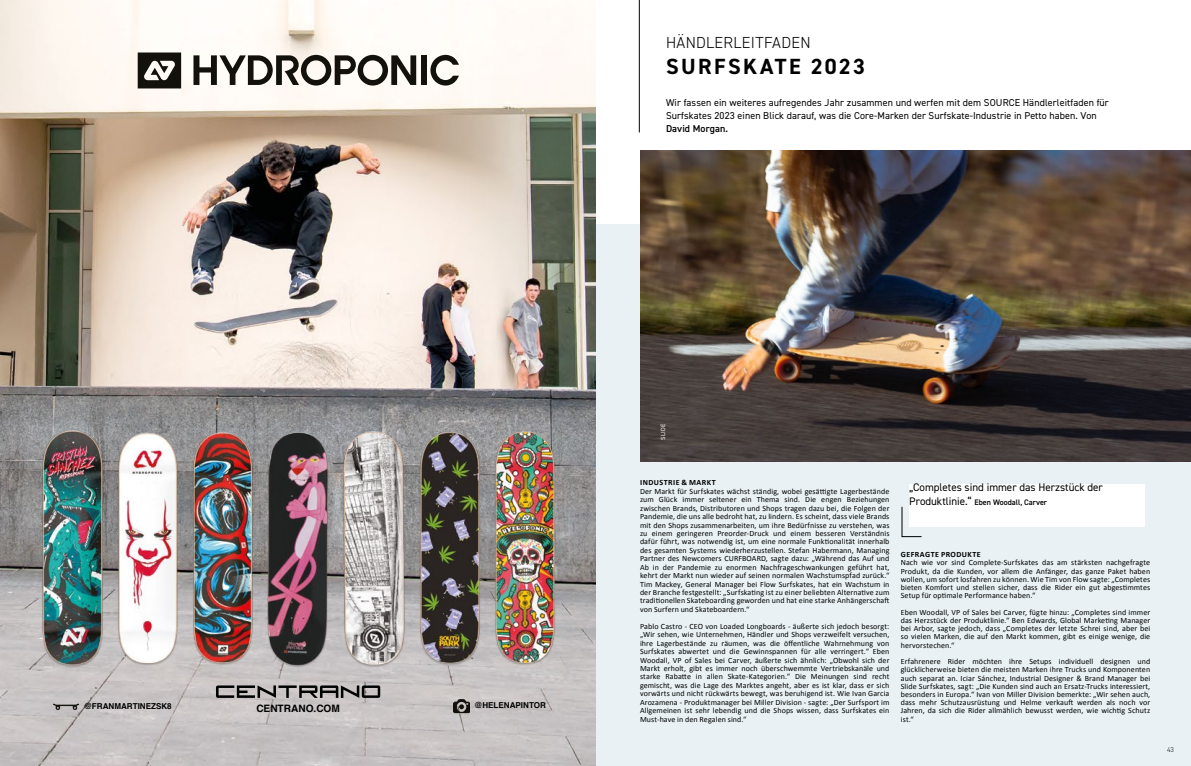
<style>
.page{position:relative;width:1191px;height:766px;background:#fff}
.page>*{position:absolute;margin:0;border:0;box-sizing:border-box;transform-origin:0 0}
.t1{font:700 22px "DIN2014";letter-spacing:.11em;color:#000}
.t2{font:300 16px "DIN2014";letter-spacing:.02em;color:#000}
.t3{font:11px "DIN2014";color:#000}
.t4{font:700 10.2px "Helvetica";color:#000}
.t5{font:10px/13px "DIN2014";letter-spacing:.01em;color:#000}
.t6{font:600 10px "DIN2014";letter-spacing:.01em;color:#000}
.t7{font:700 8.1px "Helvetica";color:#000}
.t8{font:8px/8.4px "Calibri";letter-spacing:.01em;color:#000;text-align:justify}
.t9{font:600 8px "DIN2014";color:#000}
.t10{font:700 8px "Calibri";letter-spacing:.055em;color:#000}
.t11{font:300 7px "DIN2014";color:#000}
.t12{font:6px "DIN2014";letter-spacing:.03em;color:#fff}
.s1{font-weight:400;font-size:11px}
</style>
<div class="page">
<div style="left:595px;top:223px;width:596px;height:542px;background:#e9f1f4"></div>
<div style="left:909px;top:484px;width:236px;height:43px;background:#fff"></div>
<img style="left:640px;top:150px;width:551px;height:311px">
<svg style="left:901px;top:506px;width:21px;height:31px"></svg>
<hr style="left:639px;top:0;width:1px;height:132px;background:#000">
<img style="left:1px;top:0;width:594px;height:765px">
<img style="left:19px;top:13px;width:558px;height:719px">
<img style="left:54px;top:693px;width:25px;height:26px">
<img style="left:453px;top:697px;width:16px;height:17px">
<svg style="left:216px;top:685px;width:164px;height:12px;background:#757373"></svg>
<div style="left:421px;top:55px;width:6px;height:30px;background:#12110b"></div>
<svg style="left:193px;top:55px;width:223px;height:30px"></svg>
<svg style="left:430px;top:55px;width:29px;height:30px"></svg>
<svg style="left:138px;top:52px;width:43px;height:36px"></svg>
<h2 class="t2" style="left:666px;top:33px;width:146px">HÄNDLERLEITFADEN</h2>
<h1 class="t1" style="left:666px;top:52px;width:200px">SURFSKATE 2023</h1>
<p class="t5" style="left:666px;top:96px;width:444px">Wir fassen ein weiteres aufregendes Jahr zusammen und werfen mit dem SOURCE Händlerleitfaden für<br>Surfskates 2023 einen Blick darauf, was die Core-Marken der Surfskate-Industrie in Petto haben. Von</p>
<p class="t6" style="left:666px;top:122px;width:64px">David Morgan.</p>
<p class="t7" style="left:84px;top:699px;width:89px">@FRANMARTINEZSK8</p>
<p class="t4" style="left:256px;top:700px;width:85px">CENTRANO.COM</p>
<p class="t7" style="left:474px;top:698px;width:73px">@HELENAPINTOR</p>
<p class="t12" style="left:659px;top:439px;width:17px;rotate:-90deg">SLIDE</p>
<p class="t10" style="left:640px;top:477px;width:77px">INDUSTRIE &amp; MARKT</p>
<p class="t8" style="left:640px;top:486px;width:251px">Der Markt für Surfskates wächst ständig, wobei gesättigte Lagerbestände zum Glück immer seltener ein Thema sind. Die engen Beziehungen zwischen Brands, Distributoren und Shops tragen dazu bei, die Folgen der Pandemie, die uns alle bedroht hat, zu lindern. Es scheint, dass viele Brands mit den Shops zusammenarbeiten, um ihre Bedürfnisse zu verstehen, was zu einem geringeren Preorder-Druck und einem besseren Verständnis dafür führt, was notwendig ist, um eine normale Funktionalität innerhalb des gesamten Systems wiederherzustellen. Stefan Habermann, Managing Partner des Newcomers CURFBOARD, sagte dazu: „Während das Auf und Ab in der Pandemie zu enormen Nachfrageschwankungen geführt hat, kehrt der Markt nun wieder auf seinen normalen Wachstumspfad zurück.“ Tim Mackey, General Manager bei Flow Surfskates, hat ein Wachstum in der Branche festgestellt: „Surfskating ist zu einer beliebten Alternative zum traditionellen Skateboarding geworden und hat eine starke Anhängerschaft von Surfern und Skateboardern.“</p>
<p class="t8" style="left:640px;top:621px;width:251px">Pablo Castro - CEO von Loaded Longboards - äußerte sich jedoch besorgt: „Wir sehen, wie Unternehmen, Händler und Shops verzweifelt versuchen, ihre Lagerbestände zu räumen, was die öffentliche Wahrnehmung von Surfskates abwertet und die Gewinnspannen für alle verringert.“ Eben Woodall, VP of Sales bei Carver, äußerte sich ähnlich: „Obwohl sich der Markt erholt, gibt es immer noch überschwemmte Vertriebskanäle und starke Rabatte in allen Skate-Kategorien.“ Die Meinungen sind recht gemischt, was die Lage des Marktes angeht, aber es ist klar, dass er sich vorwärts und nicht rückwärts bewegt, was beruhigend ist. Wie Ivan Garcia Arozamena - Produktmanager bei Miller Division - sagte: „Der Surfsport im Allgemeinen ist sehr lebendig und die Shops wissen, dass Surfskates ein Must-have in den Regalen sind.“</p>
<h3 class="t3" style="left:909px;top:480px;width:195px">„Completes sind immer das Herzstück der</h3>
<p class="t9" style="left:909px;top:496px;width:139px"><span class="s1">Produktlinie.“</span> Eben Woodall, Carver</p>
<p class="t10" style="left:901px;top:548px;width:81px">GEFRAGTE PRODUKTE</p>
<p class="t8" style="left:900px;top:558px;width:251px">Nach wie vor sind Complete-Surfskates das am stärksten nachgefragte Produkt, da die Kunden, vor allem die Anfänger, das ganze Paket haben wollen, um sofort losfahren zu können. Wie Tim von Flow sagte: „Completes bieten Komfort und stellen sicher, dass die Rider ein gut abgestimmtes Setup für optimale Performance haben.“</p>
<p class="t8" style="left:900px;top:607px;width:251px">Eben Woodall, VP of Sales bei Carver, fügte hinzu: „Completes sind immer das Herzstück der Produktlinie.“ Ben Edwards, Global Marketing Manager bei Arbor, sagte jedoch, dass „Completes der letzte Schrei sind, aber bei so vielen Marken, die auf den Markt kommen, gibt es einige wenige, die hervorstechen.“</p>
<p class="t8" style="left:900px;top:657px;width:251px">Erfahrenere Rider möchten ihre Setups individuell designen und glücklicherweise bieten die meisten Marken ihre Trucks und Komponenten auch separat an. Iciar Sánchez, Industrial Designer &amp; Brand Manager bei Slide Surfskates, sagt: „Die Kunden sind auch an Ersatz-Trucks interessiert, besonders in Europa.“ Ivan von Miller Division bemerkte: „Wir sehen auch, dass mehr Schutzausrüstung und Helme verkauft werden als noch vor Jahren, da sich die Rider allmählich bewusst werden, wie wichtig Schutz ist.“</p>
<p class="t11" style="left:1167px;top:745px;width:8px">43</p>
</div>
